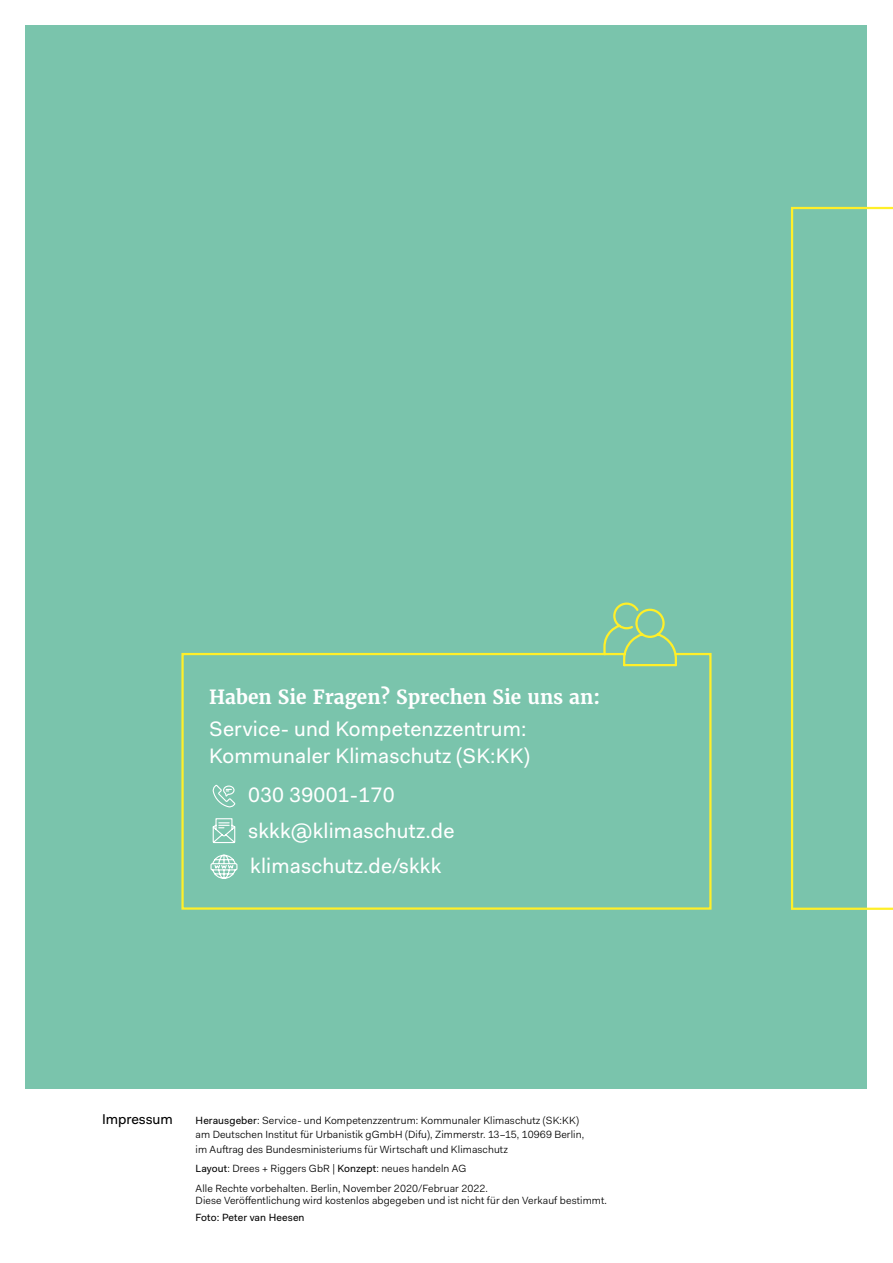
<style>
.page{position:relative;width:893px;height:1263px;background:#fff}
.page>*{position:absolute;margin:0;border:0;box-sizing:border-box;transform-origin:0 0}
.t1{font:21px/35.5px "Fakt";letter-spacing:.01em;color:#fff}
.t2{font:700 19.5px "Merriweather";color:#fff}
.t3{font:14.25px "Fakt";color:#000}
.t4{font:10.5px/14.7px "Fakt Blond";letter-spacing:.01em;color:#000}
.t5{font:10.5px "Fakt";letter-spacing:.01em;color:#000}
.s1{font-family:"Fakt"}
</style>
<div class="page">
<div style="left:26px;top:26px;width:841px;height:1063px;background:#7ac4ac"></div>
<svg style="left:181px;top:652px;width:531px;height:258px"></svg>
<svg style="left:602px;top:602px;width:76px;height:65px"></svg>
<svg style="left:210px;top:854px;width:28px;height:25px"></svg>
<svg style="left:212px;top:818px;width:24px;height:26px"></svg>
<svg style="left:213px;top:784px;width:23px;height:24px"></svg>
<svg style="left:791px;top:206px;width:102px;height:523px"></svg>
<svg style="left:790px;top:729px;width:103px;height:181px"></svg>
<h2 class="t2" style="left:209px;top:685px;width:392px">Haben Sie Fragen? Sprechen Sie uns an:</h2>
<h1 class="t1" style="left:209px;top:715px;width:322px;line-height:27px">Service- und Kompetenzzentrum:<br>Kommunaler Klimaschutz (SK:KK)</h1>
<h1 class="t1" style="left:248px;top:777px;width:208px">030 39001-170 skkk@klimaschutz.de klimaschutz.de/skkk</h1>
<h3 class="t3" style="left:102px;top:1109px;width:72px">Impressum</h3>
<p class="t4" style="left:196px;top:1113px;width:390px"><span class="s1">Herausgeber</span>: Service- und Kompetenzzentrum: Kommunaler Klimaschutz (SK:KK) am Deutschen Institut für Urbanistik gGmbH (Difu), Zimmerstr. 13–15, 10969 Berlin, im Auftrag des Bundesministeriums für Wirtschaft und Klimaschutz</p>
<p class="t4" style="left:196px;top:1159px;width:294px;line-height:19.5px"><span class="s1">Layout</span>: Drees + Riggers GbR | <span class="s1">Konzept</span>: neues handeln AG<br>Alle Rechte vorbehalten. Berlin, November 2020/Februar 2022.</p>
<p class="t4" style="left:196px;top:1193px;width:413px">Diese Veröffentlichung wird kostenlos abgegeben und ist nicht für den Verkauf bestimmt.</p>
<p class="t5" style="left:196px;top:1210px;width:110px">Foto: Peter van Heesen</p>
</div>
